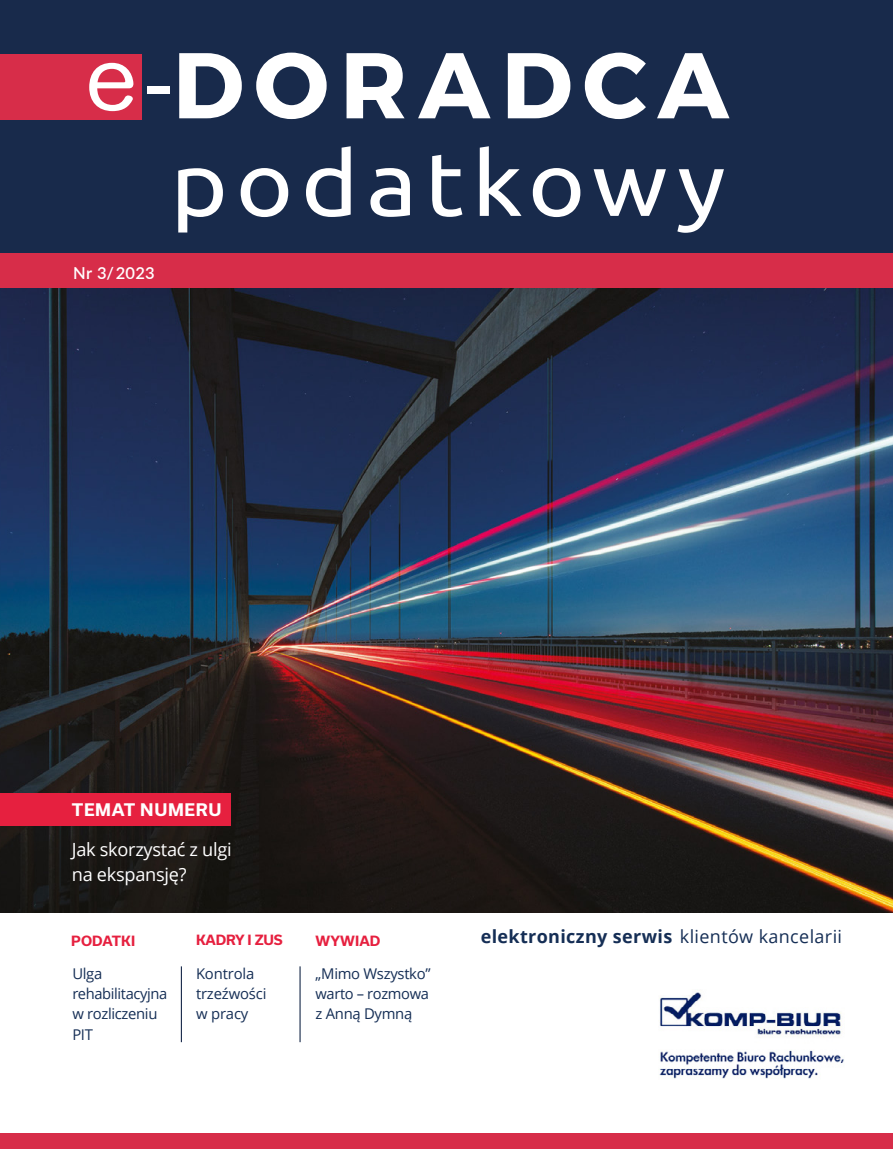
<style>
.page{position:relative;width:893px;height:1149px;background:#fff}
.page>*{position:absolute;margin:0;border:0;box-sizing:border-box;transform-origin:0 0}
.t1{font:93px "Trueno Bd";letter-spacing:.115em;color:#fff}
.t2{font:89.7px "Ubuntu";letter-spacing:.08em;color:#fff;scale:1.09 1}
.t3{font:18.15px/24.9px "Open Sans";letter-spacing:-.015em;color:#fff}
.t4{font:700 18px "Open Sans";letter-spacing:.02em;color:#152e55}
.t5{font:700 16.5px "Usual";letter-spacing:.04em;color:#fff}
.t6{font:600 16.5px "Lato";letter-spacing:.02em;color:#fff}
.t7{font:14.85px/20.2px "Open Sans";letter-spacing:-.02em;color:#152e55}
.t8{font:700 13.5px "Usual";letter-spacing:.01em;color:#e6203f}
.t9{font:700 13.5px "Usual";letter-spacing:-.01em;color:#e6203f}
.s1{font-family:"Hira Maru Pro W4";font-size:82.8px}
.s2{font-family:"Ubuntu";font-size:85.35px}
.s3{font-weight:400}
</style>
<div class="page">
<div style="left:0;top:1133px;width:893px;height:15px;background:#d72d49"></div>
<div style="left:0;top:244px;width:893px;height:49px;background:#d72d49"></div>
<div style="left:0;top:0;width:893px;height:252px;background:#182a4b"></div>
<div style="left:0;top:54px;width:142px;height:65px;background:#d72d49"></div>
<img style="left:0;top:288px;width:893px;height:624px">
<hr style="left:181px;top:966px;width:1px;height:75px;background:#182a4b">
<hr style="left:299px;top:966px;width:2px;height:75px;background:#182a4b">
<div style="left:0;top:792px;width:230px;height:32px;background:#e6203f"></div>
<img style="left:659px;top:990px;width:185px;height:89px">
<h1 class="t1" style="left:85px;top:28px;width:645px"><span class="s1">e</span><span class="s2">-</span>DORADCA</h1>
<h2 class="t2" style="left:170px;top:129px;width:511px">podatkowy</h2>
<p class="t6" style="left:73px;top:261px;width:83px">Nr 3/ 2023</p>
<p class="t5" style="left:72px;top:799px;width:151px">TEMAT NUMERU</p>
<p class="t3" style="left:72px;top:835px;width:161px">Jak skorzystać z ulgi na ekspansję?</p>
<p class="t8" style="left:71px;top:932px;width:65px">PODATKI</p>
<p class="t8" style="left:315px;top:932px;width:67px">WYWIAD</p>
<p class="t4" style="left:481px;top:923px;width:363px">elektroniczny serwis <span class="s3">klientów kancelarii</span></p>
<p class="t7" style="left:72px;top:962px;width:96px">Ulga rehabilitacyjna w rozliczeniu<br>PIT</p>
<p class="t7" style="left:315px;top:962px;width:117px;text-align:justify">„Mimo Wszystko” warto – rozmowa z Anną Dymną</p>
<p class="t9" style="left:196px;top:932px;width:88px">KADRY I ZUS</p>
<p class="t7" style="left:196px;top:962px;width:72px">Kontrola trzeźwości w pracy</p>
</div>
